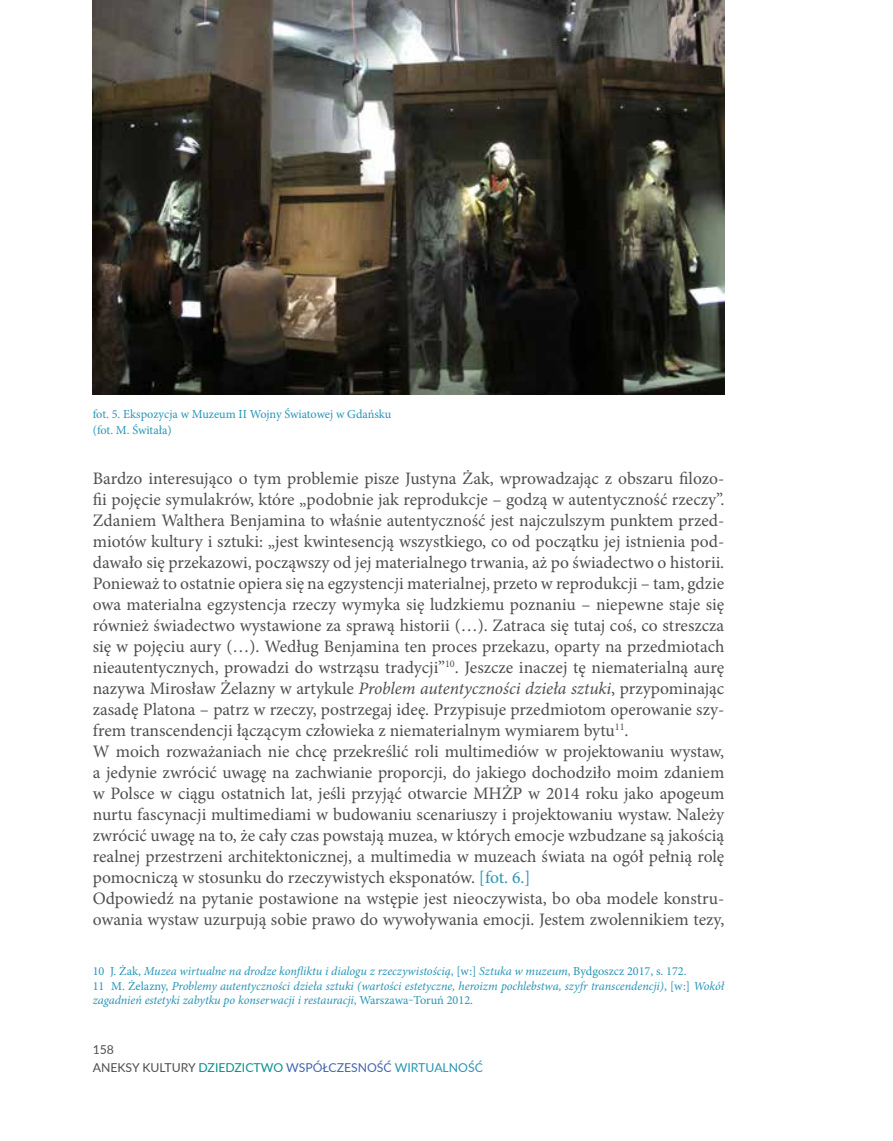
<style>
.page{position:relative;width:893px;height:1141px;background:#fff}
.page>*{position:absolute;margin:0;border:0;box-sizing:border-box;transform-origin:0 0}
.t1{font:17.5px/21px "Minion Pro";color:#4e4d50}
.t2{font:italic 12.25px/14.7px "Minion Pro";letter-spacing:-.005em;color:#2794b6}
.t3{font:12.25px/15.8px "Minion Pro";letter-spacing:-.005em;color:#2794b6}
.t4{font:12.25px/18.6px "Lato";color:#4e4d50}
.s1{font-style:italic}
.s2{color:#2794b6}
.s3{font-style:normal}
.s4{color:#078f90}
.s5{color:#4065af}
</style>
<div class="page">
<img style="left:93px;top:0;width:631px;height:395px">
<p class="t3" style="left:93px;top:406px;width:300px">fot. 5. Ekspozycja w Muzeum II Wojny Światowej w Gdańsku (fot. M. Świtała)</p>
<p class="t1" style="left:93px;top:468px;width:633px">Bardzo interesująco o tym problemie pisze Justyna Żak, wprowadzając z obszaru filozo&shy;fii pojęcie symulakrów, które „podobnie jak reprodukcje – godzą w autentyczność rzeczy”.<br>Zdaniem Walthera Benjamina to właśnie autentyczność jest najczulszym punktem przed&shy;miotów kultury i sztuki: „jest kwintesencją wszystkiego, co od początku jej istnienia pod&shy;dawało się przekazowi, począwszy od jej materialnego trwania, aż po świadectwo o historii.<br>Ponieważ to ostatnie opiera się na egzystencji materialnej, przeto w reprodukcji – tam, gdzie owa materialna egzystencja rzeczy wymyka się ludzkiemu poznaniu – niepewne staje się również świadectwo wystawione za sprawą historii (…). Zatraca się tutaj coś, co streszcza się w pojęciu aury (…). Według Benjamina ten proces przekazu, oparty na przedmiotach nieautentycznych, prowadzi do wstrząsu tradycji”<sup>10</sup>. Jeszcze inaczej tę niematerialną aurę nazywa Mirosław Żelazny w artykule <span class="s1">Problem autentyczności dzieła sztuki</span>, przypominając zasadę Platona – patrz w rzeczy, postrzegaj ideę. Przypisuje przedmiotom operowanie szy&shy;frem transcendencji łączącym człowieka z niematerialnym wymiarem bytu<sup>11</sup>.<br>W moich rozważaniach nie chcę przekreślić roli multimediów w projektowaniu wystaw, a jedynie zwrócić uwagę na zachwianie proporcji, do jakiego dochodziło moim zdaniem w Polsce w ciągu ostatnich lat, jeśli przyjąć otwarcie MHŻP w 2014 roku jako apogeum nurtu fascynacji multimediami w budowaniu scenariuszy i projektowaniu wystaw. Należy zwrócić uwagę na to, że cały czas powstają muzea, w których emocje wzbudzane są jakością realnej przestrzeni architektonicznej, a multimedia w muzeach świata na ogół pełnią rolę pomocniczą w stosunku do rzeczywistych eksponatów. <span class="s2">[fot. 6.]<br></span>Odpowiedź na pytanie postawione na wstępie jest nieoczywista, bo oba modele konstru&shy;owania wystaw uzurpują sobie prawo do wywoływania emocji. Jestem zwolennikiem tezy,</p>
<p class="t2" style="left:93px;top:964px;width:633px"><span class="s3">10 J. Żak,</span> Muzea wirtualne na drodze konfliktu i dialogu z rzeczywistością<span class="s3">, [w:]</span> Sztuka w muzeum<span class="s3">, Bydgoszcz 2017, s. 172.<br>11 M. Żelazny,</span> Problemy autentyczności dzieła sztuki (wartości estetyczne, heroizm pochlebstwa, szyfr transcendencji)<span class="s3">, [w:]</span> Wokół zagadnień estetyki zabytku po konserwacji i restauracji<span class="s3">, Warszawa‒Toruń 2012.</span></p>
<p class="t4" style="left:93px;top:1040px;width:392px">158<br>ANEKSY KULTURY <span class="s4">DZIEDZICTWO</span> <span class="s5">WSPÓŁCZESNOŚĆ</span> <span class="s2">WIRTUALNOŚĆ</span></p>
</div>
